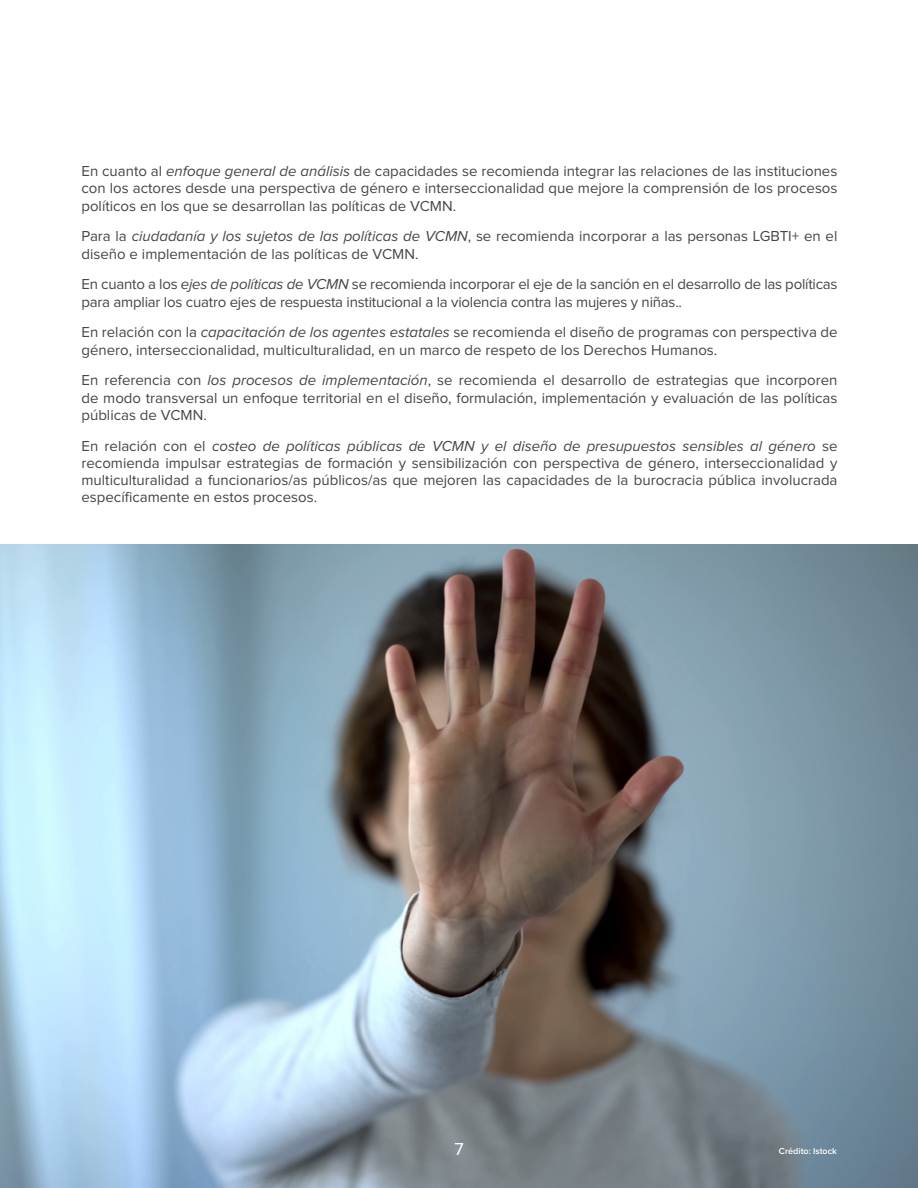
<style>
.page{position:relative;width:918px;height:1188px;background:#fff}
.page>*{position:absolute;margin:0;border:0;box-sizing:border-box;transform-origin:0 0}
.t1{font:18px "Proxima Nova";color:#fff}
.t2{font:15px/17.2px "Proxima Nova";color:#464547;text-align:justify}
.t3{font:600 9px "Proxima Nova";color:#fff}
.s1{font-style:italic}
</style>
<div class="page">
<img style="left:0;top:544px;width:918px;height:644px">
<p class="t2" style="left:82px;top:163px;width:758px">En cuanto al <span class="s1">enfoque general de análisis</span> de capacidades se recomienda integrar las relaciones de las instituciones con los actores desde una perspectiva de género e interseccionalidad que mejore la comprensión de los procesos políticos en los que se desarrollan las políticas de VCMN.</p>
<p class="t2" style="left:82px;top:228px;width:757px">Para la <span class="s1">ciudadanía y los sujetos de las políticas de VCMN</span>, se recomienda incorporar a las personas LGBTI+ en el diseño e implementación de las políticas de VCMN.</p>
<p class="t2" style="left:82px;top:276px;width:758px">En cuanto a los <span class="s1">ejes de políticas de VCMN</span> se recomienda incorporar el eje de la sanción en el desarrollo de las políticas para ampliar los cuatro ejes de respuesta institucional a la violencia contra las mujeres y niñas..</p>
<p class="t2" style="left:82px;top:324px;width:758px">En relación con la <span class="s1">capacitación de los agentes estatales</span> se recomienda el diseño de programas con perspectiva de género, interseccionalidad, multiculturalidad, en un marco de respeto de los Derechos Humanos.</p>
<p class="t2" style="left:82px;top:372px;width:758px">En referencia con <span class="s1">los procesos de implementación</span>, se recomienda el desarrollo de estrategias que incorporen de modo transversal un enfoque territorial en el diseño, formulación, implementación y evaluación de las políticas públicas de VCMN.</p>
<p class="t2" style="left:82px;top:437px;width:758px">En relación con el <span class="s1">costeo de políticas públicas de VCMN y el diseño de presupuestos sensibles al género</span> se recomienda impulsar estrategias de formación y sensibilización con perspectiva de género, interseccionalidad y multiculturalidad a funcionarios/as públicos/as que mejoren las capacidades de la burocracia pública involucrada específicamente en estos procesos.</p>
<p class="t1" style="left:454px;top:1139px;width:11px">7</p>
<p class="t3" style="left:779px;top:1147px;width:60px">Crédito: Istock</p>
</div>
